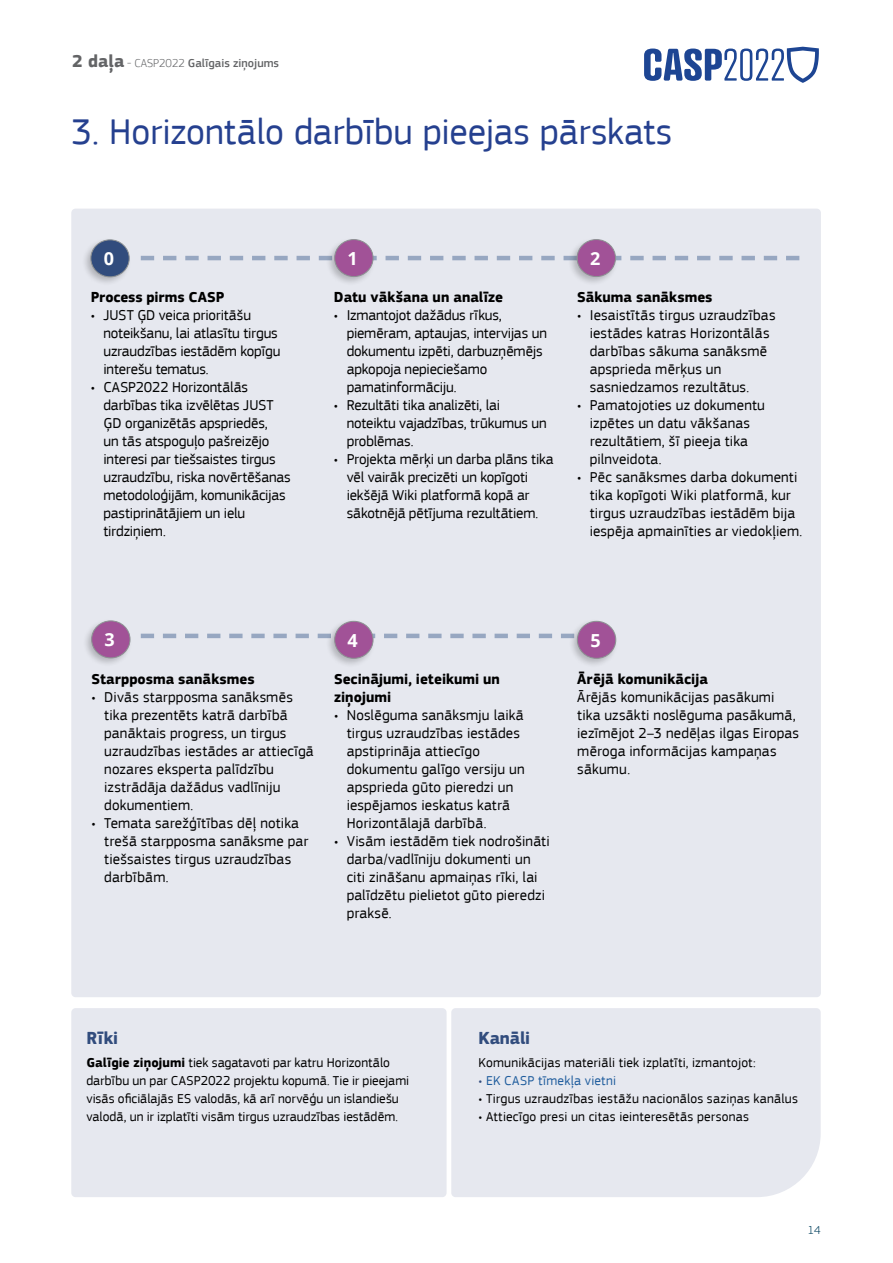
<style>
.page{position:relative;width:893px;height:1263px;background:#fff}
.page>*{position:absolute;margin:0;border:0;box-sizing:border-box;transform-origin:0 0}
.t1{font:37.5px "EC Square Sans Pro";color:#25408f}
.t2{font:700 18px "EC Square Sans Pro";letter-spacing:-.005em;color:#314c7d}
.t3{font:700 18px "Open Sans";color:#fff}
.t4{font:15px/18px "EC Square Sans Pro";letter-spacing:.005em;color:#000}
.t5{font:700 15px/18px "EC Square Sans Pro";color:#000}
.t6{font:13.5px/18px "EC Square Sans Pro";letter-spacing:.01em;color:#000}
.t7{font:13.5px "EC Square Sans Pro";letter-spacing:.02em;color:#215e9e}
.t8{font:500 12px "EC Square Sans Pro";color:#636466}
.t9{font:300 12px "EC Square Sans Pro";color:#02405d}
.s1{font-weight:700;font-size:18px}
.s2{font-weight:300}
.s3{font-weight:700}
.s4{color:#314c7d}
</style>
<div class="page">
<div style="left:71px;top:209px;width:750px;height:788px;background:#e6e8ef;border-radius:4px"></div>
<div style="left:71px;top:1008px;width:376px;height:189px;background:#e6e8ef;border-radius:4px"></div>
<div style="left:451px;top:1008px;width:370px;height:189px;background:#e6e8ef"></div>
<svg style="left:141px;top:634px;width:427px;height:4px"></svg>
<svg style="left:141px;top:256px;width:658px;height:4px"></svg>
<div style="left:82px;top:238px;width:50px;height:49px;background:#000;opacity:.22"></div>
<div style="left:91px;top:240px;width:38px;height:37px;background:#314c7d;border-radius:50%"></div>
<div style="left:91px;top:240px;width:38px;height:37px;border:1px solid #8d9193;border-radius:50%"></div>
<div style="left:83px;top:619px;width:50px;height:49px;background:#000;opacity:.22"></div>
<div style="left:92px;top:621px;width:38px;height:37px;background:#a15297;border-radius:50%"></div>
<div style="left:92px;top:621px;width:38px;height:37px;border:1px solid #8d9193;border-radius:50%"></div>
<div style="left:326px;top:237px;width:50px;height:49px;background:#000;opacity:.22"></div>
<div style="left:335px;top:240px;width:38px;height:37px;background:#a15297;border-radius:50%"></div>
<div style="left:335px;top:239px;width:38px;height:38px;border:1px solid #8d9193;border-radius:50%"></div>
<div style="left:568px;top:237px;width:50px;height:49px;background:#000;opacity:.22"></div>
<div style="left:577px;top:240px;width:38px;height:37px;background:#a15297;border-radius:50%"></div>
<div style="left:577px;top:239px;width:39px;height:38px;border:1px solid #8d9193;border-radius:50%"></div>
<div style="left:326px;top:619px;width:50px;height:49px;background:#000;opacity:.22"></div>
<div style="left:335px;top:621px;width:38px;height:37px;background:#a15297;border-radius:50%"></div>
<div style="left:335px;top:621px;width:38px;height:37px;border:1px solid #8d9193;border-radius:50%"></div>
<div style="left:568px;top:619px;width:50px;height:49px;background:#000;opacity:.22"></div>
<div style="left:577px;top:621px;width:39px;height:37px;background:#a15297;border-radius:50%"></div>
<div style="left:577px;top:621px;width:39px;height:37px;border:1px solid #8d9193;border-radius:50%"></div>
<svg style="left:644px;top:47px;width:175px;height:36px"></svg>
<p class="t8" style="left:72px;top:56px;width:208px"><span class="s1">2 daļa</span> <span class="s2">- CASP2022</span> Galīgais ziņojums</p>
<h1 class="t1" style="left:71px;top:110px;width:602px">3. Horizontālo darbību pieejas pārskats</h1>
<p class="t3" style="left:104px;top:246px;width:12px">0</p>
<p class="t5" style="left:91px;top:288px;width:135px">Process pirms CASP</p>
<p class="t4" style="left:103px;top:306px;width:178px;text-indent:-13px">• JUST ĢD veica prioritāšu noteikšanu, lai atlasītu tirgus uzraudzības iestādēm kopīgu interešu tematus.</p>
<p class="t4" style="left:103px;top:378px;width:189px;text-indent:-13px">• CASP2022 Horizontālās darbības tika izvēlētas JUST<br>ĢD organizētās apspriedēs,<br>un tās atspoguļo pašreizējo interesi par tiešsaistes tirgus uzraudzību, riska novērtēšanas metodoloģijām, komunikācijas pastiprinātājiem un ielu tirdziņiem.</p>
<p class="t3" style="left:348px;top:246px;width:12px">1</p>
<p class="t3" style="left:590px;top:246px;width:12px">2</p>
<p class="t5" style="left:334px;top:288px;width:171px">Datu vākšana un analīze</p>
<p class="t4" style="left:347px;top:306px;width:202px;text-indent:-13px">• Izmantojot dažādus rīkus, piemēram, aptaujas, intervijas un dokumentu izpēti, darbuzņēmējs apkopoja nepieciešamo pamatinformāciju.</p>
<p class="t4" style="left:347px;top:396px;width:201px;text-indent:-13px">• Rezultāti tika analizēti, lai noteiktu vajadzības, trūkumus un problēmas.</p>
<p class="t4" style="left:347px;top:450px;width:208px;text-indent:-13px">• Projekta mērķi un darba plāns tika vēl vairāk precizēti un kopīgoti iekšējā Wiki platformā kopā ar sākotnējā pētījuma rezultātiem.</p>
<p class="t5" style="left:577px;top:288px;width:137px">Sākuma sanāksmes</p>
<p class="t4" style="left:590px;top:306px;width:187px;text-indent:-13px">• Iesaistītās tirgus uzraudzības iestādes katras Horizontālās darbības sākuma sanāksmē apsprieda mērķus un sasniedzamos rezultātus.</p>
<p class="t4" style="left:590px;top:396px;width:177px;text-indent:-13px">• Pamatojoties uz dokumentu izpētes un datu vākšanas rezultātiem, šī pieeja tika pilnveidota.</p>
<p class="t4" style="left:590px;top:468px;width:214px;text-indent:-13px">• Pēc sanāksmes darba dokumenti tika kopīgoti Wiki platformā, kur tirgus uzraudzības iestādēm bija iespēja apmainīties ar viedokļiem.</p>
<p class="t3" style="left:105px;top:627px;width:12px">3</p>
<p class="t5" style="left:92px;top:671px;width:165px">Starpposma sanāksmes</p>
<p class="t4" style="left:104px;top:688px;width:211px;text-indent:-13px">• Divās starpposma sanāksmēs tika prezentēts katrā darbībā panāktais progress, un tirgus uzraudzības iestādes ar attiecīgā nozares eksperta palīdzību izstrādāja dažādus vadlīniju dokumentiem.</p>
<p class="t4" style="left:104px;top:814px;width:206px;text-indent:-13px">• Temata sarežģītības dēļ notika trešā starpposma sanāksme par tiešsaistes tirgus uzraudzības darbībām.</p>
<p class="t3" style="left:348px;top:627px;width:12px">4</p>
<p class="t3" style="left:590px;top:627px;width:12px">5</p>
<p class="t5" style="left:334px;top:671px;width:167px">Secinājumi, ieteikumi un ziņojumi</p>
<p class="t4" style="left:347px;top:706px;width:179px;text-indent:-13px">• Noslēguma sanāksmju laikā tirgus uzraudzības iestādes apstiprināja attiecīgo dokumentu galīgo versiju un apsprieda gūto pieredzi un iespējamos ieskatus katrā<br>Horizontālajā darbībā.</p>
<p class="t4" style="left:347px;top:832px;width:205px;text-indent:-13px">• Visām iestādēm tiek nodrošināti darba/vadlīniju dokumenti un citi zināšanu apmaiņas rīki, lai palīdzētu pielietot gūto pieredzi praksē.</p>
<p class="t5" style="left:577px;top:671px;width:132px">Ārējā komunikācija</p>
<p class="t4" style="left:577px;top:688px;width:223px">Ārējās komunikācijas pasākumi tika uzsākti noslēguma pasākumā, iezīmējot 2–3 nedēļas ilgas Eiropas mēroga informācijas kampaņas sākumu.</p>
<p class="t2" style="left:86px;top:1027px;width:33px">Rīki</p>
<p class="t6" style="left:86px;top:1053px;width:324px"><span class="s3">Galīgie ziņojumi</span> tiek sagatavoti par katru Horizontālo darbību un par CASP2022 projektu kopumā. Tie ir pieejami visās oficiālajās ES valodās, kā arī norvēģu un islandiešu valodā, un ir izplatīti visām tirgus uzraudzības iestādēm.</p>
<p class="t2" style="left:479px;top:1027px;width:53px">Kanāli</p>
<p class="t6" style="left:479px;top:1053px;width:279px">Komunikācijas materiāli tiek izplatīti, izmantojot:</p>
<p class="t7" style="left:479px;top:1072px;width:139px"><span class="s4">•</span> EK CASP tīmekļa vietni</p>
<p class="t6" style="left:479px;top:1089px;width:321px">• Tirgus uzraudzības iestāžu nacionālos saziņas kanālus</p>
<p class="t6" style="left:479px;top:1107px;width:272px">• Attiecīgo presi un citas ieinteresētās personas</p>
<p class="t9" style="left:808px;top:1223px;width:14px">14</p>
</div>
